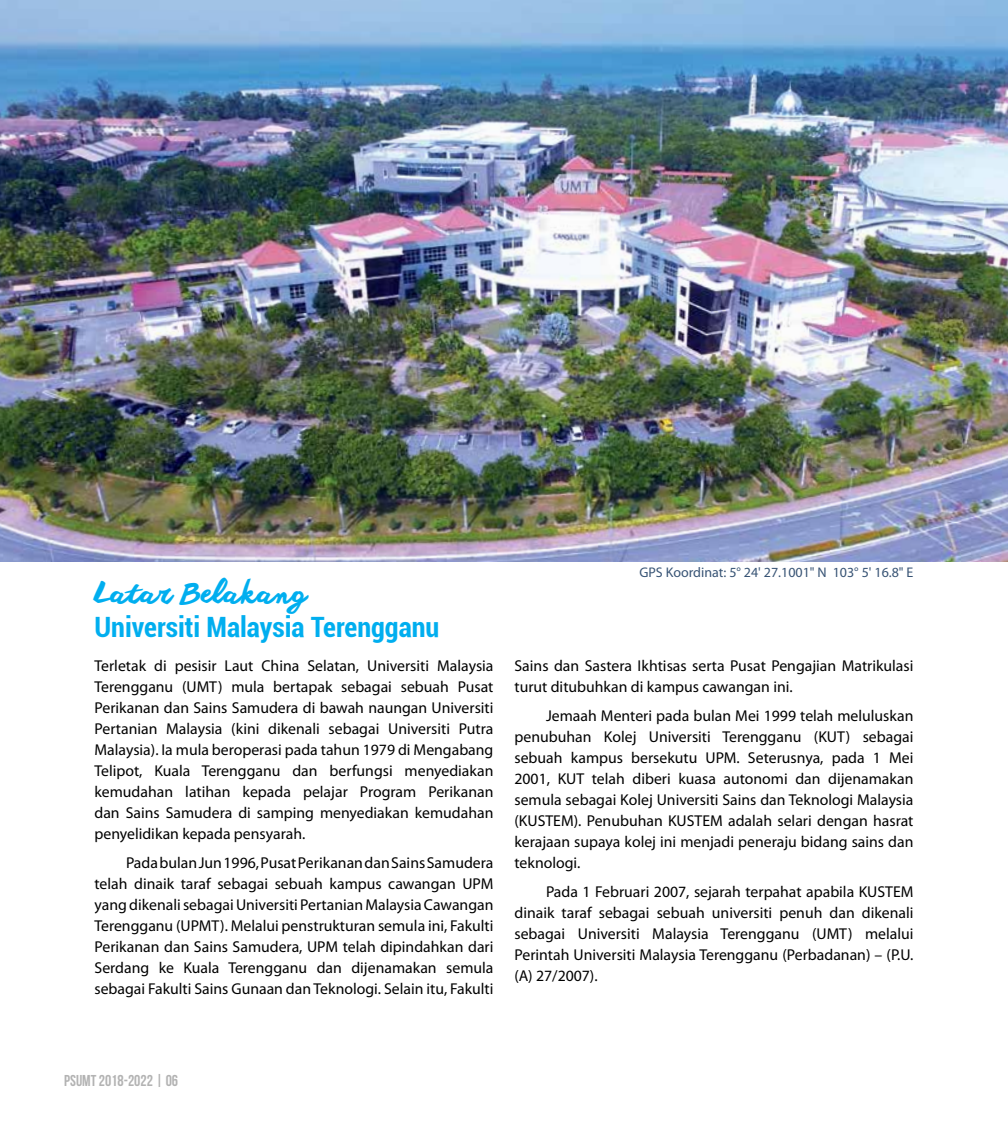
<style>
.page{position:relative;width:1008px;height:1134px;background:#fff}
.page>*{position:absolute;margin:0;border:0;box-sizing:border-box;transform-origin:0 0}
.t1{font:700 condensed 28px "Roboto";color:#00aeef}
.t2{font:28px "anothershabby";color:#00aeef}
.t3{font:15.75px/21px "Myriad Pro";color:#000;text-align:justify}
.t4{font:15.75px "Bebas Neue";color:#b3b3b3}
.t5{font:14px "Myriad Pro";color:#385475}
.s1{font-weight:700}
</style>
<div class="page">
<img style="left:0;top:0;width:1008px;height:562px">
<h1 class="t2" style="left:94px;top:577px;width:215px">Latar Belakang</h1>
<h1 class="t1" style="left:94px;top:607px;width:346px">Universiti Malaysia Terengganu</h1>
<p class="t3" style="left:94px;top:655px;width:401px">Terletak di pesisir Laut China Selatan, Universiti Malaysia Terengganu (UMT) mula bertapak sebagai sebuah Pusat Perikanan dan Sains Samudera di bawah naungan Universiti Pertanian Malaysia (kini dikenali sebagai Universiti Putra Malaysia). Ia mula beroperasi pada tahun 1979 di Mengabang Telipot, Kuala Terengganu dan berfungsi menyediakan kemudahan latihan kepada pelajar Program Perikanan dan Sains Samudera di samping menyediakan kemudahan penyelidikan kepada pensyarah.</p>
<p class="t3" style="left:94px;top:852px;width:401px;text-indent:32px">Pada bulan Jun 1996, Pusat Perikanan dan Sains Samudera telah dinaik taraf sebagai sebuah kampus cawangan UPM yang dikenali sebagai Universiti Pertanian Malaysia Cawangan Terengganu (UPMT). Melalui penstrukturan semula ini, Fakulti Perikanan dan Sains Samudera, UPM telah dipindahkan dari Serdang ke Kuala Terengganu dan dijenamakan semula sebagai Fakulti Sains Gunaan dan Teknologi. Selain itu, Fakulti</p>
<p class="t5" style="left:639px;top:564px;width:276px">GPS Koordinat: 5° 24' 27.1001" N 103° 5' 16.8" E</p>
<p class="t3" style="left:515px;top:655px;width:401px">Sains dan Sastera Ikhtisas serta Pusat Pengajian Matrikulasi turut ditubuhkan di kampus cawangan ini.</p>
<p class="t3" style="left:515px;top:705px;width:401px;text-indent:32px">Jemaah Menteri pada bulan Mei 1999 telah meluluskan penubuhan Kolej Universiti Terengganu (KUT) sebagai sebuah kampus bersekutu UPM. Seterusnya, pada 1 Mei 2001, KUT telah diberi kuasa autonomi dan dijenamakan semula sebagai Kolej Universiti Sains dan Teknologi Malaysia (KUSTEM). Penubuhan KUSTEM adalah selari dengan hasrat kerajaan supaya kolej ini menjadi peneraju bidang sains dan teknologi.</p>
<p class="t3" style="left:515px;top:881px;width:401px;text-indent:32px">Pada 1 Februari 2007, sejarah terpahat apabila KUSTEM dinaik taraf sebagai sebuah universiti penuh dan dikenali sebagai Universiti Malaysia Terengganu (UMT) melalui Perintah Universiti Malaysia Terengganu (Perbadanan) – (P.U. (A) 27/2007).</p>
<p class="t4" style="left:64px;top:1072px;width:116px">PSUMT 2018-2022 | <span class="s1">06</span></p>
</div>
